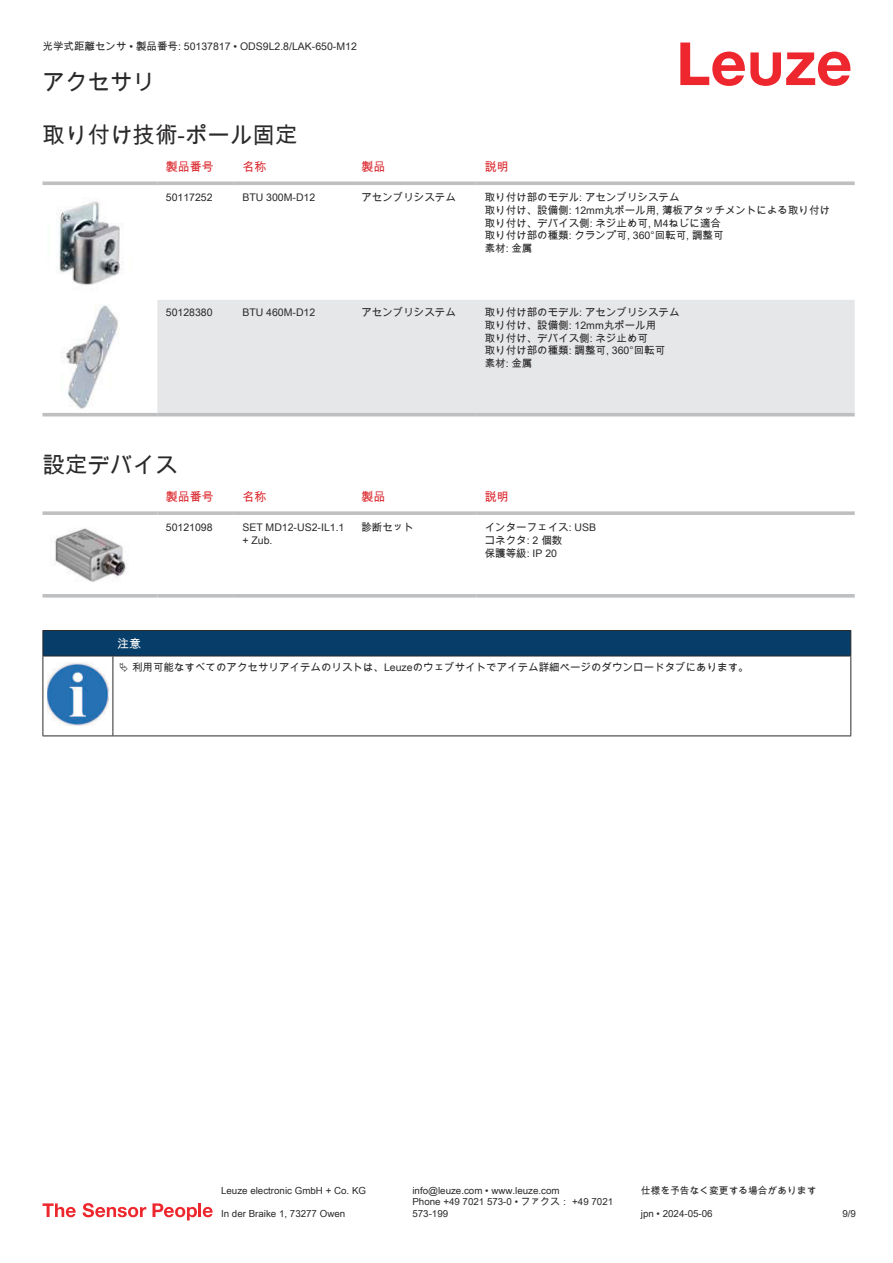
<style>
.page{position:relative;width:893px;height:1263px;background:#fff}
.page>*{position:absolute;margin:0;border:0;box-sizing:border-box;transform-origin:0 0}
.t1{font:22.5px "Arial Unicode MS";color:#2b292a}
.t2{font:12px "Arial Unicode MS";color:#db2a30}
.t3{font:12px "Arial Unicode MS";color:#fff}
.t4{font:10.5px/12.6px "Arial Unicode MS";color:#2b292a}
.t5{font:9.75px/11.7px "Arial Unicode MS";color:#2b292a}
</style>
<div class="page">
<svg style="left:680px;top:43px;width:170px;height:43px"></svg>
<div style="left:157px;top:300px;width:698px;height:113px;background:#e6e7e9"></div>
<svg style="left:43px;top:181px;width:114px;height:4px"></svg>
<svg style="left:157px;top:181px;width:77px;height:4px"></svg>
<svg style="left:234px;top:181px;width:119px;height:4px"></svg>
<svg style="left:353px;top:181px;width:123px;height:4px"></svg>
<svg style="left:476px;top:181px;width:379px;height:4px;background:#c4c6c8"></svg>
<hr style="left:43px;top:413px;width:114px;height:3px;background:#bdbfc1">
<hr style="left:157px;top:413px;width:77px;height:3px;background:#bdbfc1">
<hr style="left:234px;top:413px;width:119px;height:3px;background:#bdbfc1">
<hr style="left:353px;top:413px;width:123px;height:3px;background:#bdbfc1">
<hr style="left:476px;top:413px;width:379px;height:3px;background:#bdbfc1">
<img style="left:57px;top:201px;width:65px;height:84px">
<img style="left:65px;top:304px;width:54px;height:106px">
<svg style="left:43px;top:511px;width:114px;height:4px"></svg>
<svg style="left:157px;top:511px;width:77px;height:4px"></svg>
<svg style="left:234px;top:511px;width:119px;height:4px"></svg>
<svg style="left:353px;top:511px;width:123px;height:4px"></svg>
<svg style="left:476px;top:511px;width:379px;height:4px;background:#c3c5c7"></svg>
<svg style="left:43px;top:594px;width:114px;height:4px"></svg>
<svg style="left:157px;top:594px;width:77px;height:4px"></svg>
<svg style="left:234px;top:594px;width:119px;height:4px"></svg>
<svg style="left:353px;top:594px;width:123px;height:4px"></svg>
<svg style="left:476px;top:594px;width:379px;height:4px;background:#c3c5c7"></svg>
<img style="left:53px;top:528px;width:73px;height:54px">
<hr style="left:43px;top:656px;width:70px;height:1px;background:#2b292a">
<svg style="left:43px;top:630px;width:808px;height:26px;background:#083b65"></svg>
<hr style="left:113px;top:656px;width:738px;height:1px;background:#2b292a">
<hr style="left:43px;top:656px;width:1px;height:75px;background:#2b292a">
<hr style="left:113px;top:656px;width:1px;height:75px;background:#2b292a">
<hr style="left:850px;top:656px;width:1px;height:75px;background:#2b292a">
<hr style="left:43px;top:735px;width:70px;height:1px;background:#2b292a">
<hr style="left:113px;top:735px;width:738px;height:1px;background:#2b292a">
<img style="left:47px;top:662px;width:61px;height:63px">
<svg style="left:43px;top:1203px;width:33px;height:14px"></svg>
<svg style="left:83px;top:1203px;width:63px;height:14px"></svg>
<svg style="left:153px;top:1203px;width:44px;height:17px"></svg>
<hr style="left:198px;top:1203px;width:3px;height:14px;background:#ed272d">
<svg style="left:203px;top:1207px;width:10px;height:10px"></svg>
<p class="t4" style="left:43px;top:40px;width:316px">光学式距離センサ • 製品番号: 50137817 • ODS9L2.8/LAK-650-M12</p>
<h1 class="t1" style="left:43px;top:66px;width:114px">アクセサリ</h1>
<h1 class="t1" style="left:43px;top:119px;width:256px">取り付け技術-ポール固定</h1>
<p class="t2" style="left:166px;top:158px;width:49px">製品番号</p>
<p class="t2" style="left:242px;top:158px;width:25px">名称</p>
<p class="t2" style="left:361px;top:158px;width:25px">製品</p>
<p class="t2" style="left:485px;top:158px;width:25px">説明</p>
<p class="t4" style="left:166px;top:191px;width:48px">50117252</p>
<p class="t4" style="left:242px;top:191px;width:74px">BTU 300M-D12</p>
<p class="t4" style="left:361px;top:191px;width:96px">アセンブリシステム</p>
<p class="t4" style="left:485px;top:191px;width:347px">取り付け部のモデル: アセンブリシステム<br>取り付け、設備側: 12mm丸ポール用, 薄板アタッチメントによる取り付け取り付け、デバイス側: ネジ止め可, M4ねじに適合<br>取り付け部の種類: クランプ可, 360°回転可, 調整可<br>素材: 金属</p>
<p class="t4" style="left:166px;top:306px;width:48px">50128380</p>
<p class="t4" style="left:242px;top:306px;width:74px">BTU 460M-D12</p>
<p class="t4" style="left:361px;top:306px;width:96px">アセンブリシステム</p>
<p class="t4" style="left:485px;top:306px;width:196px">取り付け部のモデル: アセンブリシステム取り付け、設備側: 12mm丸ポール用<br>取り付け、デバイス側: ネジ止め可<br>取り付け部の種類: 調整可, 360°回転可<br>素材: 金属</p>
<h1 class="t1" style="left:43px;top:449px;width:136px">設定デバイス</h1>
<p class="t2" style="left:166px;top:488px;width:49px">製品番号</p>
<p class="t2" style="left:242px;top:488px;width:25px">名称</p>
<p class="t2" style="left:361px;top:488px;width:25px">製品</p>
<p class="t2" style="left:485px;top:488px;width:25px">説明</p>
<p class="t4" style="left:166px;top:521px;width:48px">50121098</p>
<p class="t4" style="left:242px;top:521px;width:104px">SET MD12-US2- IL1.1 + Zub.</p>
<p class="t4" style="left:361px;top:521px;width:54px">診断セット</p>
<p class="t4" style="left:485px;top:521px;width:113px">インターフェイス: USBコネクタ: 2 個数<br>保護等級: IP 20</p>
<p class="t3" style="left:117px;top:635px;width:25px">注意</p>
<p class="t4" style="left:132px;top:660px;width:618px">利用可能なすべてのアクセサリアイテムのリストは、Leuzeのウェブサイトでアイテム詳細ページのダウンロードタブにあります。</p>
<p class="t5" style="left:221px;top:1184px;width:146px">Leuze electronic GmbH + Co. KG</p>
<p class="t5" style="left:412px;top:1184px;width:149px">info@leuze.com • www.leuze.com</p>
<p class="t5" style="left:641px;top:1184px;width:177px">仕様を予告なく変更する場合があります</p>
<p class="t5" style="left:221px;top:1207px;width:126px">In der Braike 1, 73277 Owen</p>
<p class="t5" style="left:412px;top:1196px;width:202px">Phone +49 7021 573-0 • ファクス： +49 7021<br>573-199</p>
<p class="t5" style="left:641px;top:1207px;width:73px">jpn • 2024-05-06</p>
<p class="t5" style="left:842px;top:1207px;width:15px">9/9</p>
</div>
